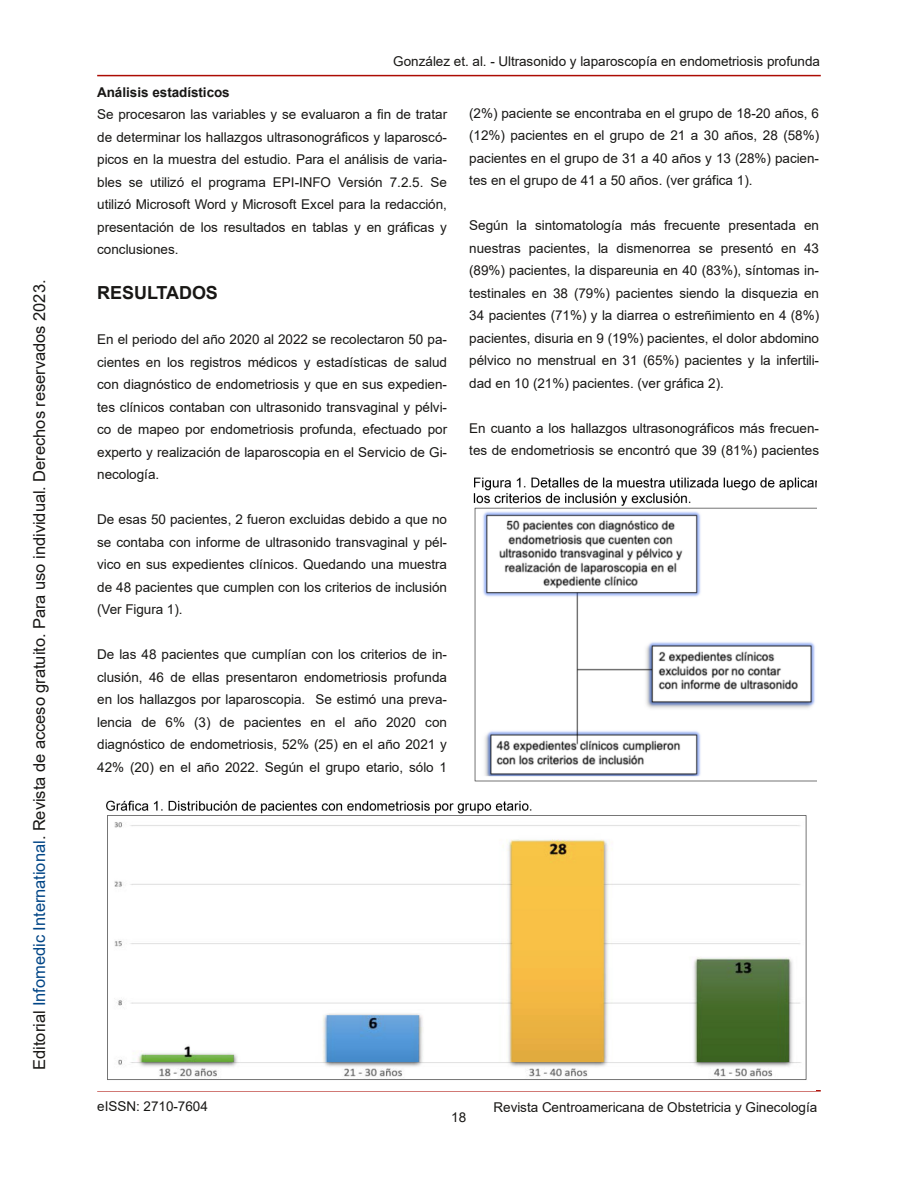
<style>
.page{position:relative;width:918px;height:1188px;background:#fff}
.page>*{position:absolute;margin:0;border:0;box-sizing:border-box;transform-origin:0 0}
.t1{font:700 18px "Arial";letter-spacing:-.005em;color:#181715}
.t2{font:16.5px "Arial";color:#181715}
.t3{font:13.5px/22.5px "Arial";color:#181715;text-align:justify}
.t4{font:700 13.5px "Arial";color:#181715}
.s1{color:#004586}
</style>
<div class="page">
<hr style="left:97px;top:75px;width:724px;height:1px;background:#ac0c04">
<hr style="left:97px;top:1090px;width:724px;height:2px;background:#ac0c04">
<img style="left:473px;top:477px;width:343px;height:305px">
<img style="left:98px;top:800px;width:717px;height:291px">
<p class="t2" style="left:30px;top:1070px;width:792px;rotate:-90deg">Editorial <span class="s1">Infomedic International</span>. Revista de acceso gratuito. Para uso individual. Derechos reservados 2023.</p>
<p class="t3" style="left:393px;top:50px;width:428px">González et. al. - Ultrasonido y laparoscopía en endometriosis profunda</p>
<p class="t4" style="left:97px;top:85px;width:134px">Análisis estadísticos</p>
<p class="t3" style="left:97px;top:103px;width:352px">Se procesaron las variables y se evaluaron a fin de tratar de determinar los hallazgos ultrasonográficos y laparoscó&shy;picos en la muestra del estudio. Para el análisis de varia&shy;bles se utilizó el programa EPI-INFO Versión 7.2.5. Se utilizó Microsoft Word y Microsoft Excel para la redacción, presentación de los resultados en tablas y en gráficas y conclusiones.</p>
<h1 class="t1" style="left:97px;top:283px;width:122px">RESULTADOS</h1>
<p class="t3" style="left:97px;top:328px;width:352px">En el periodo del año 2020 al 2022 se recolectaron 50 pa&shy;cientes en los registros médicos y estadísticas de salud con diagnóstico de endometriosis y que en sus expedien&shy;tes clínicos contaban con ultrasonido transvaginal y pélvi&shy;co de mapeo por endometriosis profunda, efectuado por experto y realización de laparoscopia en el Servicio de Gi&shy;necología.</p>
<p class="t3" style="left:97px;top:508px;width:351px">De esas 50 pacientes, 2 fueron excluidas debido a que no se contaba con informe de ultrasonido transvaginal y pél&shy;vico en sus expedientes clínicos. Quedando una muestra de 48 pacientes que cumplen con los criterios de inclusión (Ver Figura 1).</p>
<p class="t3" style="left:97px;top:643px;width:351px">De las 48 pacientes que cumplían con los criterios de in&shy;clusión, 46 de ellas presentaron endometriosis profunda en los hallazgos por laparoscopia. Se estimó una preva&shy;lencia de 6% (3) de pacientes en el año 2020 con diagnóstico de endometriosis, 52% (25) en el año 2021 y 42% (20) en el año 2022. Según el grupo etario, sólo 1</p>
<p class="t3" style="left:469px;top:102px;width:352px">(2%) paciente se encontraba en el grupo de 18-20 años, 6 (12%) pacientes en el grupo de 21 a 30 años, 28 (58%) pacientes en el grupo de 31 a 40 años y 13 (28%) pacien&shy;tes en el grupo de 41 a 50 años. (ver gráfica 1).</p>
<p class="t3" style="left:469px;top:214px;width:352px">Según la sintomatología más frecuente presentada en nuestras pacientes, la dismenorrea se presentó en 43 (89%) pacientes, la dispareunia en 40 (83%), síntomas in&shy;testinales en 38 (79%) pacientes siendo la disquezia en 34 pacientes (71%) y la diarrea o estreñimiento en 4 (8%) pacientes, disuria en 9 (19%) pacientes, el dolor abdomino pélvico no menstrual en 31 (65%) pacientes y la infertili&shy;dad en 10 (21%) pacientes. (ver gráfica 2).</p>
<p class="t3" style="left:469px;top:417px;width:351px">En cuanto a los hallazgos ultrasonográficos más frecuen&shy;tes de endometriosis se encontró que 39 (81%) pacientes</p>
<p class="t3" style="left:97px;top:1096px;width:112px">eISSN: 2710-7604</p>
<p class="t3" style="left:494px;top:1096px;width:325px">Revista Centroamericana de Obstetricia y Ginecología</p>
<p class="t3" style="left:451px;top:1106px;width:17px">18</p>
</div>
